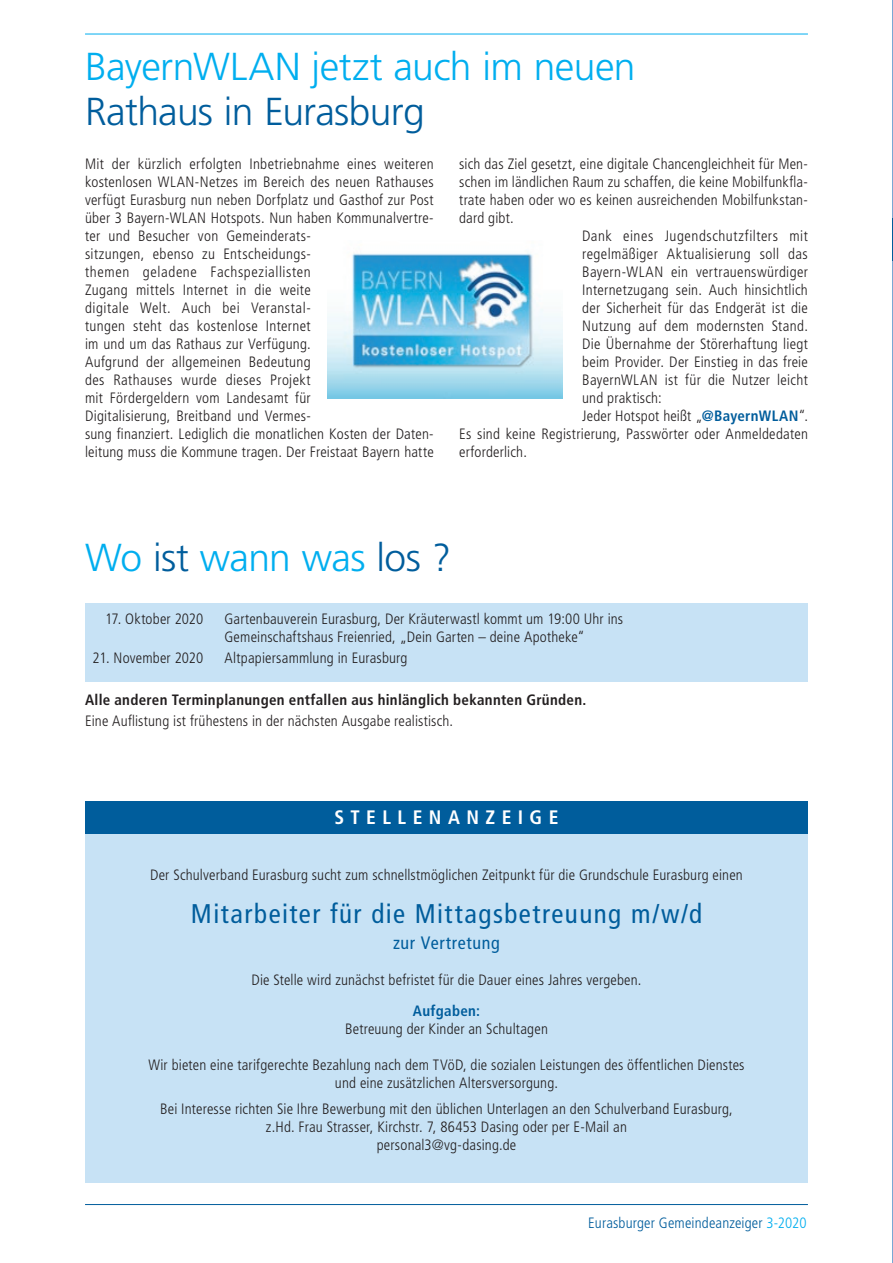
<style>
.page{position:relative;width:893px;height:1263px;background:#fff}
.page>*{position:absolute;margin:0;border:0;box-sizing:border-box;transform-origin:0 0}
.t1{font:300 39px "Frutiger LT";letter-spacing:-.015em;color:#00aeef}
.t2{font:300 39px "Frutiger LT";letter-spacing:-.02em;color:#005d9c}
.t3{font:condensed 27px "Frutiger LT";letter-spacing:.055em;color:#005d9c}
.t4{font:700 condensed 19.5px "Frutiger LT";letter-spacing:.33em;color:#fff}
.t5{font:condensed 18px "Frutiger LT";letter-spacing:.035em;color:#005d9c}
.t6{font:300 condensed 15px/18px "Frutiger LT";letter-spacing:.015em;color:#231f20}
.t7{font:700 condensed 15px "Frutiger LT";letter-spacing:.02em;color:#231f20}
.t8{font:300 condensed 15px "Frutiger LT";letter-spacing:.01em;color:#005d9c}
.t9{font:300 condensed 15px "Frutiger LT";letter-spacing:.035em;color:#231f20}
.t10{font:700 condensed 15px "Frutiger LT";letter-spacing:.02em;color:#005d9c}
.s1{font-weight:700;color:#005d9c}
.s2{color:#005d9c}
.s3{color:#00aeef}
</style>
<div class="page">
<hr style="left:85px;top:34px;width:723px;height:1px;background:#00aeef">
<hr style="left:85px;top:1204px;width:723px;height:1px;background:#005d9c">
<div style="left:85px;top:603px;width:723px;height:79px;background:#c7e2f5"></div>
<div style="left:85px;top:834px;width:723px;height:348px;background:#c7e2f5"></div>
<div style="left:85px;top:801px;width:723px;height:32px;background:#005d9c"></div>
<img style="left:328px;top:252px;width:234px;height:146px">
<h1 class="t1" style="left:85px;top:45px;width:552px">BayernWLAN jetzt auch im neuen</h1>
<h1 class="t2" style="left:85px;top:90px;width:341px">Rathaus in Eurasburg</h1>
<p class="t6" style="left:85px;top:155px;width:350px">Mit der kürzlich erfolgten Inbetriebnahme eines weiteren kostenlosen WLAN-Netzes im Bereich des neuen Rathauses verfügt Eurasburg nun neben Dorfplatz und Gasthof zur Post über 3 Bayern-WLAN Hotspots. Nun haben Kommunalvertre&shy;ter und Besucher von Gemeinderats-<br>sitzungen, ebenso zu Entscheidungs-<br>themen geladene Fachspeziallisten<br>Zugang mittels Internet in die weite<br>digitale Welt. Auch bei Veranstal-<br>tungen steht das kostenlose Internet<br>im und um das Rathaus zur Verfügung.<br>Aufgrund der allgemeinen Bedeutung<br>des Rathauses wurde dieses Projekt<br>mit Fördergeldern vom Landesamt für<br>Digitalisierung, Breitband und Vermes-<br>sung finanziert. Lediglich die monatlichen Kosten der Daten&shy;leitung muss die Kommune tragen. Der Freistaat Bayern hatte</p>
<p class="t6" style="left:459px;top:155px;width:350px">sich das Ziel gesetzt, eine digitale Chancengleichheit für Men-</p>
<p class="t6" style="left:459px;top:173px;width:350px">schen im ländlichen Raum zu schaffen, die keine Mobilfunkfla-</p>
<p class="t6" style="left:459px;top:191px;width:350px">trate haben oder wo es keinen ausreichenden Mobilfunkstan-</p>
<p class="t6" style="left:459px;top:209px;width:56px">dard gibt.</p>
<p class="t9" style="left:582px;top:227px;width:227px">Dank eines Jugendschutzfilters mit</p>
<p class="t6" style="left:582px;top:245px;width:227px">regelmäßiger Aktualisierung soll das</p>
<p class="t6" style="left:582px;top:263px;width:227px">Bayern-WLAN ein vertrauenswürdiger</p>
<p class="t6" style="left:582px;top:281px;width:227px">Internetzugang sein. Auch hinsichtlich</p>
<p class="t6" style="left:582px;top:299px;width:227px">der Sicherheit für das Endgerät ist die</p>
<p class="t6" style="left:582px;top:317px;width:227px">Nutzung auf dem modernsten Stand.</p>
<p class="t6" style="left:582px;top:335px;width:227px">Die Übernahme der Störerhaftung liegt</p>
<p class="t6" style="left:582px;top:353px;width:227px">beim Provider. Der Einstieg in das freie</p>
<p class="t6" style="left:582px;top:371px;width:227px">BayernWLAN ist für die Nutzer leicht</p>
<p class="t6" style="left:582px;top:389px;width:81px">und praktisch:</p>
<p class="t6" style="left:582px;top:407px;width:227px">Jeder Hotspot heißt „<span class="s1">@BayernWLAN</span>“.</p>
<p class="t6" style="left:459px;top:425px;width:350px">Es sind keine Registrierung, Passwörter oder Anmeldedaten</p>
<p class="t6" style="left:459px;top:443px;width:69px">erforderlich.</p>
<h1 class="t1" style="left:85px;top:535px;width:368px">Wo <span class="s2">ist</span> wann was <span class="s2">los ?</span></h1>
<p class="t6" style="left:105px;top:610px;width:100px">17. Oktober 2020</p>
<p class="t6" style="left:225px;top:610px;width:400px">Gartenbauverein Eurasburg, Der Kräuterwastl kommt um 19:00 Uhr ins<br>Gemeinschaftshaus Freienried, „Dein Garten – deine Apotheke“</p>
<p class="t6" style="left:93px;top:649px;width:112px">21. November 2020</p>
<p class="t6" style="left:225px;top:649px;width:184px">Altpapiersammlung in Eurasburg</p>
<p class="t7" style="left:85px;top:690px;width:503px">Alle anderen Terminplanungen entfallen aus hinlänglich bekannten Gründen.</p>
<p class="t6" style="left:85px;top:711px;width:370px">Eine Auflistung ist frühestens in der nächsten Ausgabe realistisch.</p>
<h3 class="t4" style="left:334px;top:805px;width:225px">STELLENANZEIGE</h3>
<p class="t6" style="left:150px;top:866px;width:594px">Der Schulverband Eurasburg sucht zum schnellstmöglichen Zeitpunkt für die Grundschule Eurasburg einen</p>
<h2 class="t3" style="left:191px;top:898px;width:513px">Mitarbeiter für die Mittagsbetreuung m/w/d</h2>
<p class="t5" style="left:393px;top:932px;width:108px">zur Vertretung</p>
<p class="t6" style="left:251px;top:971px;width:392px">Die Stelle wird zunächst befristet für die Dauer eines Jahres vergeben.</p>
<p class="t10" style="left:413px;top:1002px;width:69px">Aufgaben:</p>
<p class="t6" style="left:345px;top:1020px;width:204px">Betreuung der Kinder an Schultagen</p>
<p class="t6" style="left:148px;top:1056px;width:598px;text-align:center">Wir bieten eine tarifgerechte Bezahlung nach dem TVöD, die sozialen Leistungen des öffentlichen Dienstes und eine zusätzlichen Altersversorgung.</p>
<p class="t6" style="left:160px;top:1100px;width:574px;text-align:center">Bei Interesse richten Sie Ihre Bewerbung mit den üblichen Unterlagen an den Schulverband Eurasburg, z.Hd. Frau Strasser, Kirchstr. 7, 86453 Dasing oder per E-Mail an<br>personal3@vg-dasing.de</p>
<p class="t8" style="left:588px;top:1214px;width:220px">Eurasburger Gemeindeanzeiger <span class="s3">3-2020</span></p>
</div>
